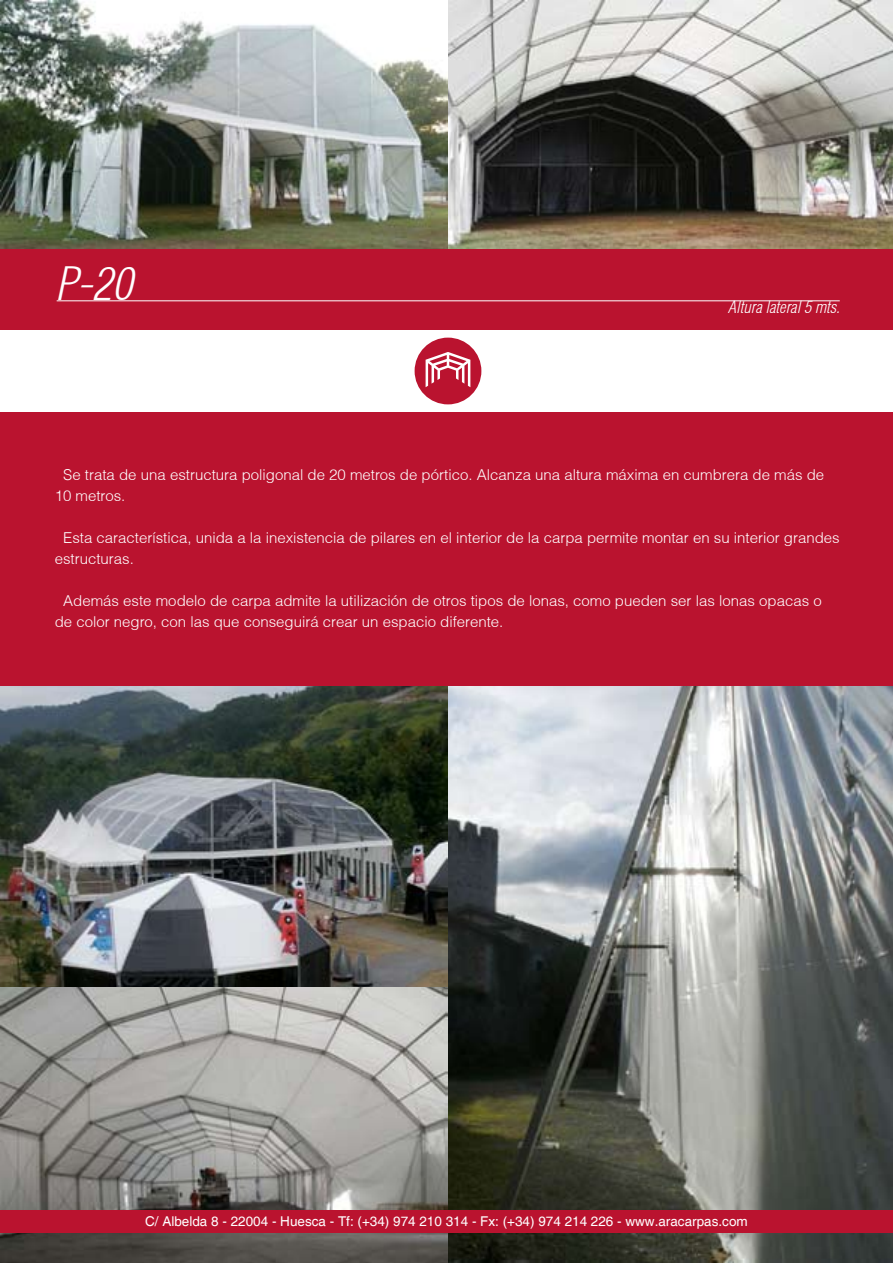
<style>
.page{position:relative;width:893px;height:1263px;background:#fff}
.page>*{position:absolute;margin:0;border:0;box-sizing:border-box;transform-origin:0 0}
.t1{font:italic 300 condensed 45px "Helvetica";color:#fff}
.t2{font:italic 300 condensed 16.5px "Helvetica";color:#fff}
.t3{font:300 15px/21px "Helvetica";color:#fff}
.t4{font:13.5px "Helvetica";color:#fff}
</style>
<div class="page">
<img style="left:447px;top:685px;width:446px;height:578px">
<img style="left:0;top:987px;width:447px;height:276px">
<img style="left:0;top:685px;width:447px;height:302px">
<img style="left:0;top:0;width:893px;height:250px">
<div style="left:0;top:250px;width:893px;height:80px;background:#ba132f"></div>
<div style="left:415px;top:338px;width:66px;height:66px;background:#ba132f;border-radius:50%"></div>
<svg style="left:426px;top:352px;width:44px;height:35px"></svg>
<hr style="left:57px;top:301px;width:783px;height:1px;background:#fff">
<div style="left:0;top:412px;width:893px;height:273px;background:#ba132f"></div>
<div style="left:0;top:1210px;width:893px;height:23px;background:#ba132f"></div>
<h1 class="t1" style="left:55px;top:256px;width:79px">P-20</h1>
<p class="t2" style="left:728px;top:297px;width:113px">Altura lateral 5 mts.</p>
<p class="t3" style="left:55px;top:464px;width:771px;text-indent:9px">Se trata de una estructura poligonal de 20 metros de pórtico. Alcanza una altura máxima en cumbrera de más de<br>10 metros.</p>
<p class="t3" style="left:55px;top:527px;width:786px;text-indent:9px">Esta característica, unida a la inexistencia de pilares en el interior de la carpa permite montar en su interior grandes estructuras.</p>
<p class="t3" style="left:55px;top:590px;width:768px;text-indent:9px">Además este modelo de carpa admite la utilización de otros tipos de lonas, como pueden ser las lonas opacas o de color negro, con las que conseguirá crear un espacio diferente.</p>
<p class="t4" style="left:145px;top:1213px;width:604px">C/ Albelda 8 - 22004 - Huesca - Tf: (+34) 974 210 314 - Fx: (+34) 974 214 226 - www.aracarpas.com</p>
</div>
